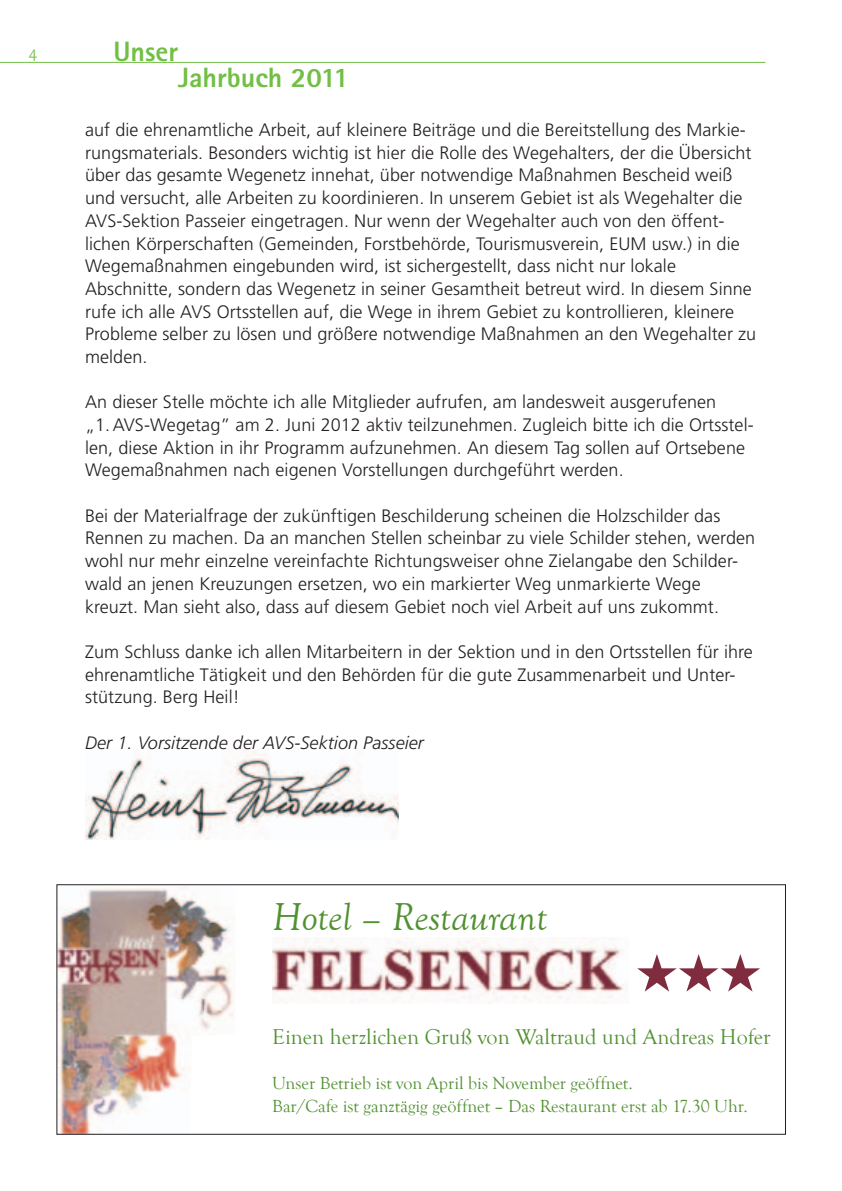
<style>
.page{position:relative;width:842px;height:1191px;background:#fff}
.page>*{position:absolute;margin:0;border:0;box-sizing:border-box;transform-origin:0 0}
.t1{font:52.4px "Zapf Dingbats ITC";color:#7f2d3e}
.t2{font:italic 40px "Goudy Old Style T";color:#519131}
.t3{font:800 28px "Rotis Sans Serif";color:#71bf44}
.t4{font:22px "Goudy Old Style T";color:#519131}
.t5{font:300 18px/22.6px "Frutiger";letter-spacing:.005em;color:#231f20}
.t6{font:18px/22.6px "Goudy Old Style T";color:#519131}
.t7{font:italic 300 18px "Frutiger";letter-spacing:.005em;color:#231f20}
.t8{font:300 18px "Rotis Sans Serif";color:#71bf44}
</style>
<div class="page">
<svg style="left:56px;top:884px;width:730px;height:250px"></svg>
<hr style="left:0;top:62px;width:765px;height:1px;background:#71bf44">
<img style="left:85px;top:748px;width:313px;height:91px">
<p class="t8" style="left:28px;top:49px;width:10px">4</p>
<p class="t3" style="left:113px;top:42px;width:66px">Unser</p>
<p class="t3" style="left:178px;top:68px;width:172px">Jahrbuch 2011</p>
<p class="t5" style="left:85px;top:120px;width:673px">auf die ehrenamtliche Arbeit, auf kleinere Beiträge und die Bereitstellung des Markie&shy;rungsmaterials. Besonders wichtig ist hier die Rolle des Wegehalters, der die Übersicht über das gesamte Wegenetz innehat, über notwendige Maßnahmen Bescheid weiß und versucht, alle Arbeiten zu koordinieren. In unserem Gebiet ist als Wegehalter die AVS-Sektion Passeier eingetragen. Nur wenn der Wegehalter auch von den öffent&shy;lichen Körperschaften (Gemeinden, Forstbehörde, Tourismusverein, EUM usw.) in die Wegemaßnahmen eingebunden wird, ist sichergestellt, dass nicht nur lokale Abschnitte, sondern das Wegenetz in seiner Gesamtheit betreut wird. In diesem Sinne rufe ich alle AVS Ortsstellen auf, die Wege in ihrem Gebiet zu kontrollieren, kleinere Probleme selber zu lösen und größere notwendige Maßnahmen an den Wegehalter zu melden.</p>
<p class="t5" style="left:85px;top:392px;width:670px">An dieser Stelle möchte ich alle Mitglieder aufrufen, am landesweit ausgerufenen<br>„1. AVS-Wegetag” am 2. Juni 2012 aktiv teilzunehmen. Zugleich bitte ich die Ortsstel&shy;len, diese Aktion in ihr Programm aufzunehmen. An diesem Tag sollen auf Ortsebene Wegemaßnahmen nach eigenen Vorstellungen durchgeführt werden.</p>
<p class="t5" style="left:85px;top:505px;width:672px">Bei der Materialfrage der zukünftigen Beschilderung scheinen die Holzschilder das Rennen zu machen. Da an manchen Stellen scheinbar zu viele Schilder stehen, werden wohl nur mehr einzelne vereinfachte Richtungsweiser ohne Zielangabe den Schilder&shy;wald an jenen Kreuzungen ersetzen, wo ein markierter Weg unmarkierte Wege kreuzt. Man sieht also, dass auf diesem Gebiet noch viel Arbeit auf uns zukommt.</p>
<p class="t5" style="left:85px;top:641px;width:669px">Zum Schluss danke ich allen Mitarbeitern in der Sektion und in den Ortsstellen für ihre ehrenamtliche Tätigkeit und den Behörden für die gute Zusammenarbeit und Unter&shy;stützung. Berg Heil!</p>
<p class="t7" style="left:85px;top:735px;width:340px">Der 1. Vorsitzende der AVS-Sektion Passeier</p>
<p class="t2" style="left:272px;top:894px;width:277px">Hotel – Restaurant</p>
<p class="t1" style="left:635px;top:948px;width:128px">★★★</p>
<p class="t4" style="left:272px;top:1023px;width:500px">Einen herzlichen Gruß von Waltraud und Andreas Hofer</p>
<p class="t6" style="left:272px;top:1071px;width:477px">Unser Betrieb ist von April bis November geöffnet.<br>Bar/Cafe ist ganztägig geöffnet – Das Restaurant erst ab 17.30 Uhr.</p>
</div>
